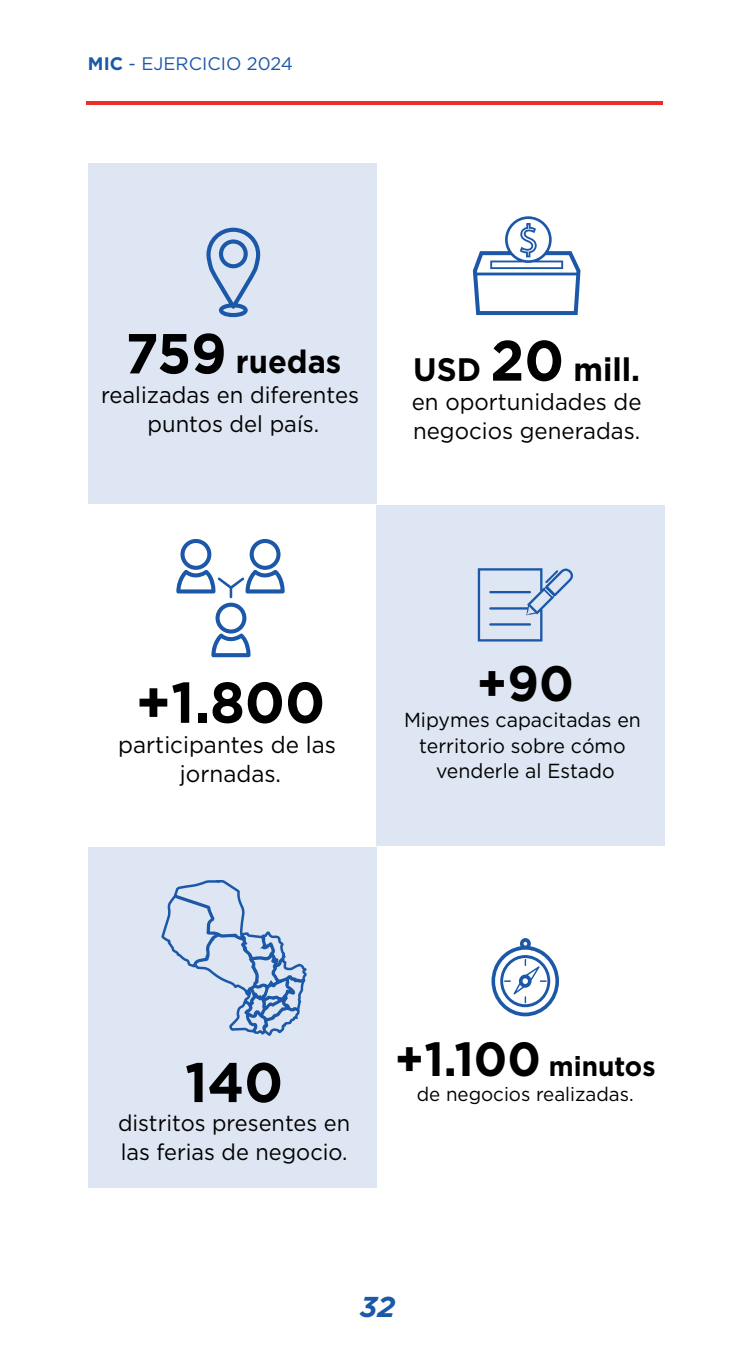
<style>
.page{position:relative;width:755px;height:1351px;background:#fff}
.page>*{position:absolute;margin:0;border:0;box-sizing:border-box;transform-origin:0 0}
.t1{font:700 57.5px "Gotham";color:#000;scale:.96 1}
.t2{font:700 55.62px "Gotham";color:#000;scale:.96 1}
.t3{font:700 49.75px "Gotham";color:#000;scale:.96 1}
.t4{font:700 32.5px "Gotham";color:#000;scale:.96 1}
.t5{font:700 32.12px "Gotham";color:#000;scale:.96 1}
.t6{font:italic 700 28.75px "Gotham";color:#1c58a8}
.t7{font:700 27.38px "Gotham";color:#000;scale:.96 1}
.t8{font:23.5px/29.8px "Gotham";color:#000;text-align:center;scale:.96 1}
.t9{font:23.25px/29.4px "Gotham";color:#000;scale:.96 1}
.t10{font:23px/29.1px "Gotham";color:#000;text-align:center;scale:.96 1}
.t11{font:22.75px/28.8px "Gotham";color:#000;scale:.96 1}
.t12{font:20.25px/25.8px "Gotham";color:#000;text-align:center;scale:.96 1}
.t13{font:19.62px "Gotham";color:#000;scale:.96 1}
.t14{font:18.12px "Gotham";color:#1c58a8}
.s1{font-weight:700}
.s2{font-size:56.25px}
.s3{font-size:56.88px}
.s4{font-size:47.88px}
</style>
<div class="page">
<div style="left:88px;top:163px;width:288px;height:341px;background:#dde6f2"></div>
<div style="left:376px;top:505px;width:289px;height:340px;background:#dde6f2"></div>
<div style="left:88px;top:846px;width:288px;height:341px;background:#dde6f2"></div>
<hr style="left:86px;top:101px;width:577px;height:3px;background:#eb2e29">
<svg style="left:491px;top:938px;width:68px;height:78px"></svg>
<svg style="left:206px;top:228px;width:54px;height:89px"></svg>
<svg style="left:176px;top:539px;width:109px;height:118px"></svg>
<svg style="left:473px;top:216px;width:107px;height:99px"></svg>
<svg style="left:161px;top:880px;width:146px;height:156px"></svg>
<svg style="left:478px;top:568px;width:95px;height:73px"></svg>
<p class="t14" style="left:88px;top:53px;width:207px"><span class="s1">MIC</span> - EJERCICIO 2024</p>
<h3 class="t5" style="left:125px;top:343px;width:227px"><span class="s2">759</span> ruedas</h3>
<p class="t10" style="left:101px;top:379px;width:270px">realizadas en diferentes puntos del país.</p>
<h3 class="t4" style="left:413px;top:350px;width:238px">USD <span class="s3">20</span> mill.</h3>
<p class="t9" style="left:412px;top:387px;width:241px">en oportunidades de negocios generadas.</p>
<h1 class="t1" style="left:136px;top:669px;width:199px">+1.800</h1>
<p class="t8" style="left:118px;top:729px;width:228px">participantes de las jornadas.</p>
<h3 class="t3" style="left:477px;top:655px;width:102px">+90</h3>
<p class="t12" style="left:404px;top:706px;width:248px">Mipymes capacitadas en territorio sobre cómo venderle al Estado</p>
<h2 class="t2" style="left:185px;top:1050px;width:104px">140</h2>
<p class="t11" style="left:118px;top:1108px;width:243px">distritos presentes en las ferias de negocio.</p>
<h3 class="t7" style="left:395px;top:1050px;width:273px"><span class="s4">+1.100</span> minutos</h3>
<p class="t13" style="left:417px;top:1083px;width:227px">de negocios realizadas.</p>
<h3 class="t6" style="left:360px;top:1290px;width:37px">32</h3>
</div>
